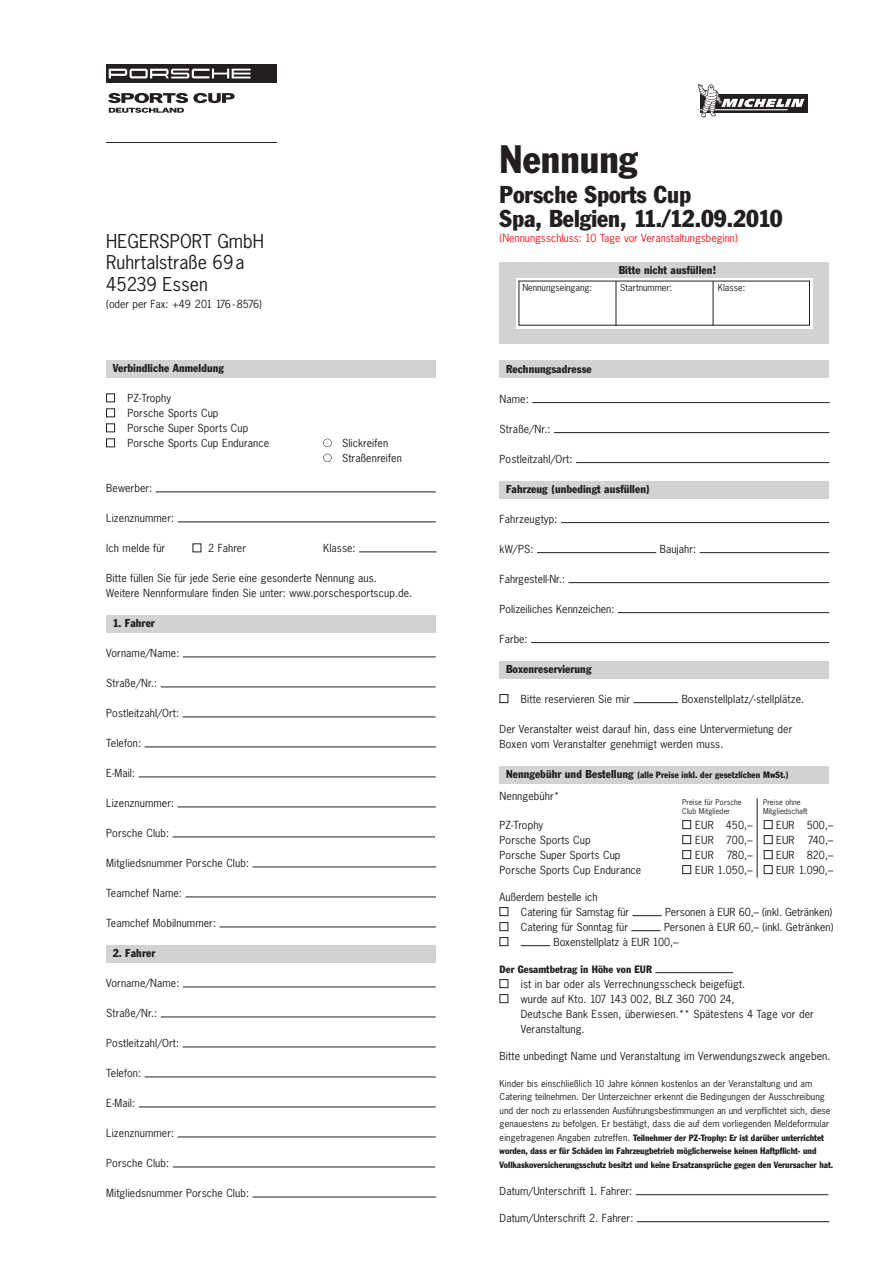
<style>
.page{position:relative;width:893px;height:1263px;background:#fff}
.page>*{position:absolute;margin:0;border:0;box-sizing:border-box;transform-origin:0 0}
.t1{font:condensed 39px "Porsche Franklin Gothic CE";color:#231f20}
.t2{font:condensed 24px/24px "Porsche Franklin Gothic CE";color:#231f20}
.t3{font:18px/21.6px "Porsche News Gothic CE";color:#231f20}
.t4{font:condensed 11.25px "Porsche Franklin Gothic CE";letter-spacing:.01em;color:#231f20}
.t5{font:10.5px/15px "Porsche News Gothic CE";letter-spacing:.01em;color:#231f20}
.t6{font:10.5px "Porsche News Gothic CE";color:#ee1d23}
.t7{font:condensed 10.5px "Porsche Franklin Gothic CE";letter-spacing:.01em;color:#231f20}
.t8{font:9px/13.5px "Porsche News Gothic CE";letter-spacing:.01em;color:#231f20}
.t9{font:condensed 9px/13.5px "Porsche Franklin Gothic CE";letter-spacing:-.005em;color:#231f20}
.t10{font:7.5px/9px "Porsche News Gothic CE";letter-spacing:.01em;color:#231f20}
.s1{font-size:11.25px}
.s2{font-family:"Porsche News Gothic CE";font-stretch:normal}
</style>
<div class="page">
<div style="left:500px;top:262px;width:329px;height:81px;background:#d1d2d4"></div>
<div style="left:516px;top:278px;width:296px;height:50px;background:#fff"></div>
<div style="left:106px;top:361px;width:330px;height:17px;background:#d1d2d4"></div>
<div style="left:500px;top:361px;width:329px;height:17px;background:#d1d2d4"></div>
<hr style="left:713px;top:281px;width:1px;height:45px;background:#231f20">
<hr style="left:616px;top:281px;width:1px;height:45px;background:#231f20">
<svg style="left:106px;top:393px;width:331px;height:804px"></svg>
<svg style="left:499px;top:402px;width:331px;height:820px"></svg>
<div style="left:106px;top:64px;width:170px;height:19px;background:#231f20"></div>
<svg style="left:109px;top:69px;width:142px;height:9px"></svg>
<hr style="left:106px;top:142px;width:170px;height:1px;background:#231f20">
<svg style="left:108px;top:93px;width:127px;height:20px"></svg>
<div style="left:700px;top:95px;width:108px;height:18px;background:#231f20"></div>
<svg style="left:698px;top:84px;width:106px;height:33px"></svg>
<h3 class="t3" style="left:106px;top:232px;width:159px">HEGERSPORT GmbH<br>Ruhrtalstraße 69a<br>45239 Essen</h3>
<p class="t5" style="left:106px;top:297px;width:157px">(oder per Fax: +49 201 176 - 8576)</p>
<p class="t4" style="left:113px;top:364px;width:113px">Verbindliche Anmeldung</p>
<p class="t5" style="left:128px;top:391px;width:143px">PZ-Trophy<br>Porsche Sports Cup<br>Porsche Super Sports Cup<br>Porsche Sports Cup Endurance</p>
<p class="t5" style="left:342px;top:436px;width:61px">Slickreifen<br>Straßenreifen</p>
<p class="t5" style="left:106px;top:481px;width:47px">Bewerber:</p>
<p class="t5" style="left:106px;top:511px;width:69px">Lizenznummer:</p>
<p class="t5" style="left:106px;top:541px;width:60px">Ich melde für</p>
<p class="t5" style="left:208px;top:541px;width:39px">2 Fahrer</p>
<p class="t5" style="left:323px;top:541px;width:34px">Klasse:</p>
<p class="t5" style="left:106px;top:571px;width:307px">Bitte füllen Sie für jede Serie eine gesonderte Nennung aus.<br>Weitere Nennformulare finden Sie unter: www.porschesportscup.de.</p>
<p class="t4" style="left:113px;top:619px;width:44px">1. Fahrer</p>
<p class="t5" style="left:106px;top:646px;width:75px">Vorname/Name:</p>
<p class="t5" style="left:106px;top:676px;width:52px">Straße/Nr.:</p>
<p class="t5" style="left:106px;top:706px;width:74px">Postleitzahl/Ort:</p>
<p class="t5" style="left:106px;top:736px;width:36px">Telefon:</p>
<p class="t5" style="left:106px;top:766px;width:30px">E-Mail:</p>
<p class="t5" style="left:106px;top:796px;width:69px">Lizenznummer:</p>
<p class="t5" style="left:106px;top:826px;width:64px">Porsche Club:</p>
<p class="t5" style="left:106px;top:856px;width:144px">Mitgliedsnummer Porsche Club:</p>
<p class="t5" style="left:106px;top:886px;width:77px">Teamchef Name:</p>
<p class="t5" style="left:106px;top:916px;width:111px">Teamchef Mobilnummer:</p>
<p class="t4" style="left:113px;top:949px;width:44px">2. Fahrer</p>
<p class="t5" style="left:106px;top:976px;width:75px">Vorname/Name:</p>
<p class="t5" style="left:106px;top:1006px;width:52px">Straße/Nr.:</p>
<p class="t5" style="left:106px;top:1036px;width:74px">Postleitzahl/Ort:</p>
<p class="t5" style="left:106px;top:1066px;width:36px">Telefon:</p>
<p class="t5" style="left:106px;top:1096px;width:30px">E-Mail:</p>
<p class="t5" style="left:106px;top:1126px;width:69px">Lizenznummer:</p>
<p class="t5" style="left:106px;top:1156px;width:64px">Porsche Club:</p>
<p class="t5" style="left:106px;top:1186px;width:144px">Mitgliedsnummer Porsche Club:</p>
<h1 class="t1" style="left:500px;top:145px;width:139px">Nennung</h1>
<h2 class="t2" style="left:500px;top:184px;width:284px">Porsche Sports Cup<br>Spa, Belgien, 11./12.09.2010</h2>
<p class="t6" style="left:500px;top:234px;width:240px">(Nennungsschluss: 10 Tage vor Veranstaltungsbeginn)</p>
<p class="t4" style="left:619px;top:266px;width:99px">Bitte nicht ausfüllen!</p>
<p class="t8" style="left:522px;top:282px;width:71px">Nennungseingang:</p>
<p class="t8" style="left:620px;top:282px;width:54px">Startnummer:</p>
<p class="t8" style="left:718px;top:282px;width:29px">Klasse:</p>
<p class="t4" style="left:506px;top:365px;width:87px">Rechnungsadresse</p>
<p class="t5" style="left:500px;top:392px;width:31px">Name:</p>
<p class="t5" style="left:500px;top:422px;width:52px">Straße/Nr.:</p>
<p class="t5" style="left:500px;top:452px;width:74px">Postleitzahl/Ort:</p>
<p class="t4" style="left:506px;top:485px;width:145px">Fahrzeug (unbedingt ausfüllen)</p>
<p class="t5" style="left:500px;top:512px;width:59px">Fahrzeugtyp:</p>
<p class="t5" style="left:500px;top:542px;width:35px">kW/PS:</p>
<p class="t5" style="left:660px;top:542px;width:38px">Baujahr:</p>
<p class="t5" style="left:500px;top:572px;width:67px">Fahrgestell-Nr.:</p>
<p class="t5" style="left:500px;top:602px;width:116px">Polizeiliches Kennzeichen:</p>
<p class="t5" style="left:500px;top:632px;width:29px">Farbe:</p>
<p class="t4" style="left:506px;top:665px;width:87px">Boxenreservierung</p>
<p class="t5" style="left:521px;top:692px;width:111px">Bitte reservieren Sie mir</p>
<p class="t5" style="left:682px;top:692px;width:124px">Boxenstellplatz/-stellplätze.</p>
<p class="t5" style="left:500px;top:722px;width:294px">Der Veranstalter weist darauf hin, dass eine Untervermietung der<br>Boxen vom Veranstalter genehmigt werden muss.</p>
<p class="t9" style="left:506px;top:768px;width:284px"><span class="s1">Nenngebühr und Bestellung</span> (alle Preise inkl. der gesetzlichen MwSt.)</p>
<p class="t5" style="left:500px;top:790px;width:61px">Nenngebühr*</p>
<p class="t5" style="left:500px;top:818px;width:45px">PZ-Trophy</p>
<p class="t5" style="left:695px;top:818px;width:59px">EUR 450,–</p>
<p class="t5" style="left:776px;top:818px;width:59px">EUR 500,–</p>
<p class="t5" style="left:500px;top:833px;width:92px">Porsche Sports Cup</p>
<p class="t5" style="left:695px;top:833px;width:59px">EUR 700,–</p>
<p class="t5" style="left:776px;top:833px;width:59px">EUR 740,–</p>
<p class="t5" style="left:500px;top:848px;width:122px">Porsche Super Sports Cup</p>
<p class="t5" style="left:695px;top:848px;width:59px">EUR 780,–</p>
<p class="t5" style="left:776px;top:848px;width:59px">EUR 820,–</p>
<p class="t5" style="left:500px;top:863px;width:143px">Porsche Sports Cup Endurance</p>
<p class="t5" style="left:695px;top:863px;width:59px">EUR 1.050,–</p>
<p class="t5" style="left:776px;top:863px;width:59px">EUR 1.090,–</p>
<p class="t5" style="left:521px;top:890px;width:110px;text-indent:-21px">Außerdem bestelle ich<br>Catering für Samstag für</p>
<p class="t10" style="left:682px;top:798px;width:61px">Preise für Porsche<br>Club Mitglieder</p>
<p class="t10" style="left:763px;top:798px;width:46px">Preise ohne<br>Mitgliedschaft</p>
<p class="t5" style="left:665px;top:905px;width:169px">Personen à EUR 60,– (inkl. Getränken)</p>
<p class="t5" style="left:553px;top:920px;width:282px;text-indent:111px">Personen à EUR 60,– (inkl. Getränken)<br>Boxenstellplatz à EUR 100,–</p>
<p class="t7" style="left:500px;top:965px;width:154px">Der Gesamtbetrag in Höhe von EUR</p>
<p class="t5" style="left:521px;top:977px;width:294px">ist in bar oder als Verrechnungsscheck beigefügt.<br>wurde auf Kto. 107 143 002, BLZ 360 700 24,<br>Deutsche Bank Essen, überwiesen.** Spätestens 4 Tage vor der Veranstaltung.</p>
<p class="t5" style="left:500px;top:1049px;width:332px">Bitte unbedingt Name und Veranstaltung im Verwendungszweck angeben.</p>
<p class="t8" style="left:500px;top:1077px;width:332px">Kinder bis einschließlich 10 Jahre können kostenlos an der Veranstaltung und am Catering teilnehmen. Der Unterzeichner erkennt die Bedingungen der Ausschreibung und der noch zu erlassenden Ausführungsbestimmungen an und verpflichtet sich, diese genauestens zu befolgen. Er bestätigt, dass die auf dem vorliegenden Meldeformular</p>
<p class="t9" style="left:500px;top:1131px;width:335px"><span class="s2">eingetragenen Angaben zutreffen.</span> Teilnehmer der PZ-Trophy: Er ist darüber unterrichtet worden, dass er für Schäden im Fahrzeugbetrieb möglicher weise keinen Haftpflicht- und<br>Vollkaskoversicherungsschutz besitzt und keine Ersatzansprüche gegen den Verursacher hat.</p>
<p class="t5" style="left:500px;top:1184px;width:134px">Datum/Unterschrift 1. Fahrer:</p>
<p class="t5" style="left:500px;top:1211px;width:135px">Datum/Unterschrift 2. Fahrer:</p>
<p class="t5" style="left:521px;top:920px;width:109px">Catering für Sonntag für</p>
</div>
